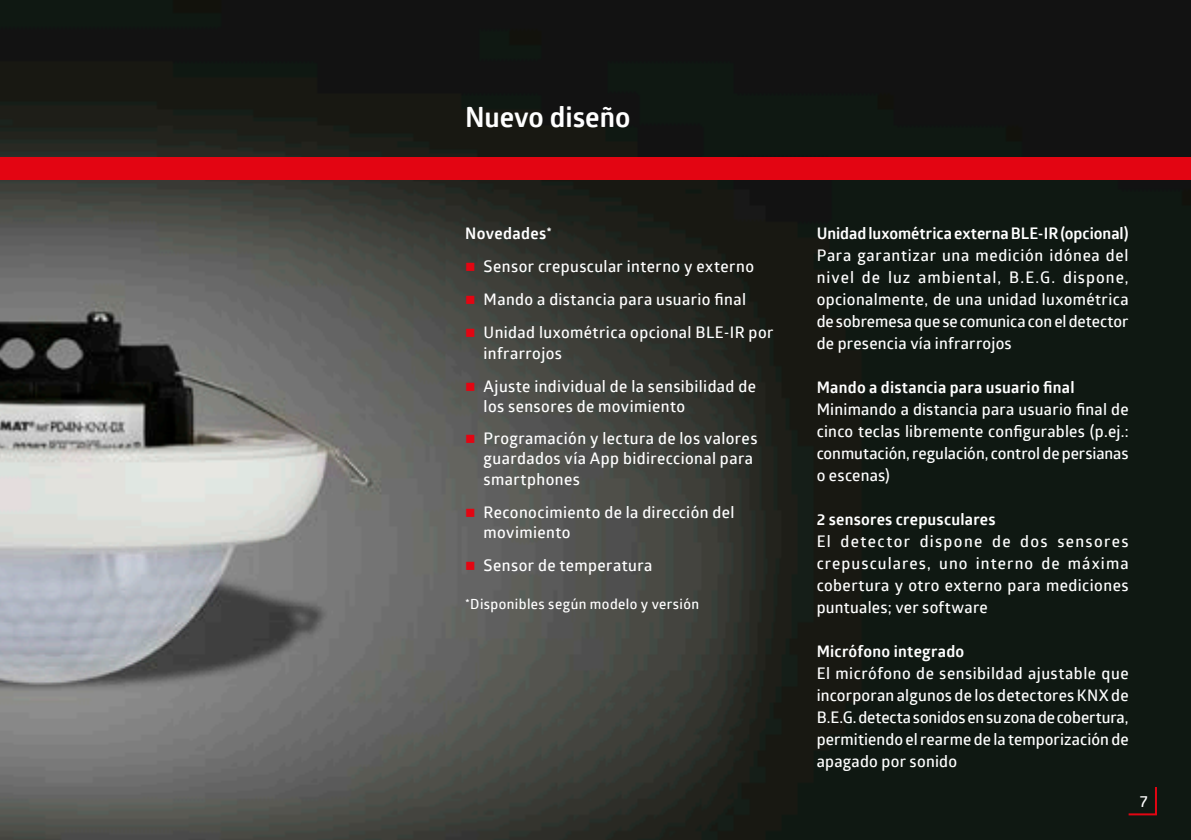
<style>
.page{position:relative;width:1191px;height:840px;background:#fff}
.page>*{position:absolute;margin:0;border:0;box-sizing:border-box;transform-origin:0 0}
.t1{font:700 28px "Glober";color:#fff}
.t2{font:600 16px/22px "Glober";letter-spacing:.025em;color:#fff;text-align:justify}
.t3{font:700 16px "Glober";letter-spacing:.015em;color:#fff}
.t4{font:600 14px "Glober";letter-spacing:.03em;color:#fff}
.s1{color:#e30512}
</style>
<div class="page">
<img style="left:0;top:0;width:1191px;height:839px">
<div style="left:0;top:157px;width:1191px;height:23px;background:#e30512"></div>
<svg style="left:1126px;top:784px;width:32px;height:31px"></svg>
<h1 class="t1" style="left:465px;top:98px;width:167px">Nuevo diseño</h1>
<p class="t3" style="left:465px;top:222px;width:88px">Novedades*</p>
<p class="t2" style="left:465px;top:254px;width:290px"><span class="s1">■</span> Sensor crepuscular interno y externo</p>
<p class="t2" style="left:465px;top:287px;width:282px"><span class="s1">■</span> Mando a distancia para usuario final</p>
<p class="t2" style="left:483px;top:320px;width:291px;text-indent:-19px"><span class="s1">■</span> Unidad luxométrica opcional BLE-IR por infrarrojos</p>
<p class="t2" style="left:483px;top:376px;width:274px;line-height:19.2px;text-indent:-19px"><span class="s1">■</span> Ajuste individual de la sensibilidad de los sensores de movimiento</p>
<p class="t2" style="left:465px;top:428px;width:294px;line-height:19.2px;text-align:right"><span class="s1">■</span> Programación y lectura de los valores guardados vía App bidireccional para</p>
<p class="t2" style="left:483px;top:468px;width:98px">smartphones</p>
<p class="t2" style="left:483px;top:502px;width:252px;line-height:19.2px;text-indent:-19px"><span class="s1">■</span> Reconocimiento de la dirección del movimiento</p>
<p class="t2" style="left:465px;top:553px;width:189px"><span class="s1">■</span> Sensor de temperatura</p>
<p class="t4" style="left:465px;top:593px;width:236px">*Disponibles según modelo y versión</p>
<p class="t3" style="left:816px;top:222px;width:313px">Unidad luxométrica externa BLE-IR (opcional)</p>
<p class="t2" style="left:816px;top:243px;width:313px">Para garantizar una medición idónea del nivel de luz ambiental, B.E.G. dispone, opcionalmente, de una unidad luxométrica de sobremesa que se comunica con el detector de presencia vía infrarrojos</p>
<p class="t3" style="left:816px;top:376px;width:259px">Mando a distancia para usuario final</p>
<p class="t2" style="left:816px;top:397px;width:313px">Minimando a distancia para usuario final de cinco teclas libremente configurables (p.ej.: conmutación, regulación, control de persianas o escenas)</p>
<p class="t3" style="left:816px;top:508px;width:180px">2 sensores crepusculares</p>
<p class="t2" style="left:816px;top:529px;width:313px">El detector dispone de dos sensores crepusculares, uno interno de máxima cobertura y otro externo para mediciones puntuales; ver software</p>
<p class="t3" style="left:816px;top:640px;width:149px">Micrófono integrado</p>
<p class="t2" style="left:816px;top:661px;width:313px">El micrófono de sensibildad ajustable que incorporan algunos de los detectores KNX de B.E.G. detecta sonidos en su zona de cobertura, permitiendo el rearme de la temporización de apagado por sonido</p>
<p class="t2" style="left:1139px;top:788px;width:9px">7</p>
</div>
